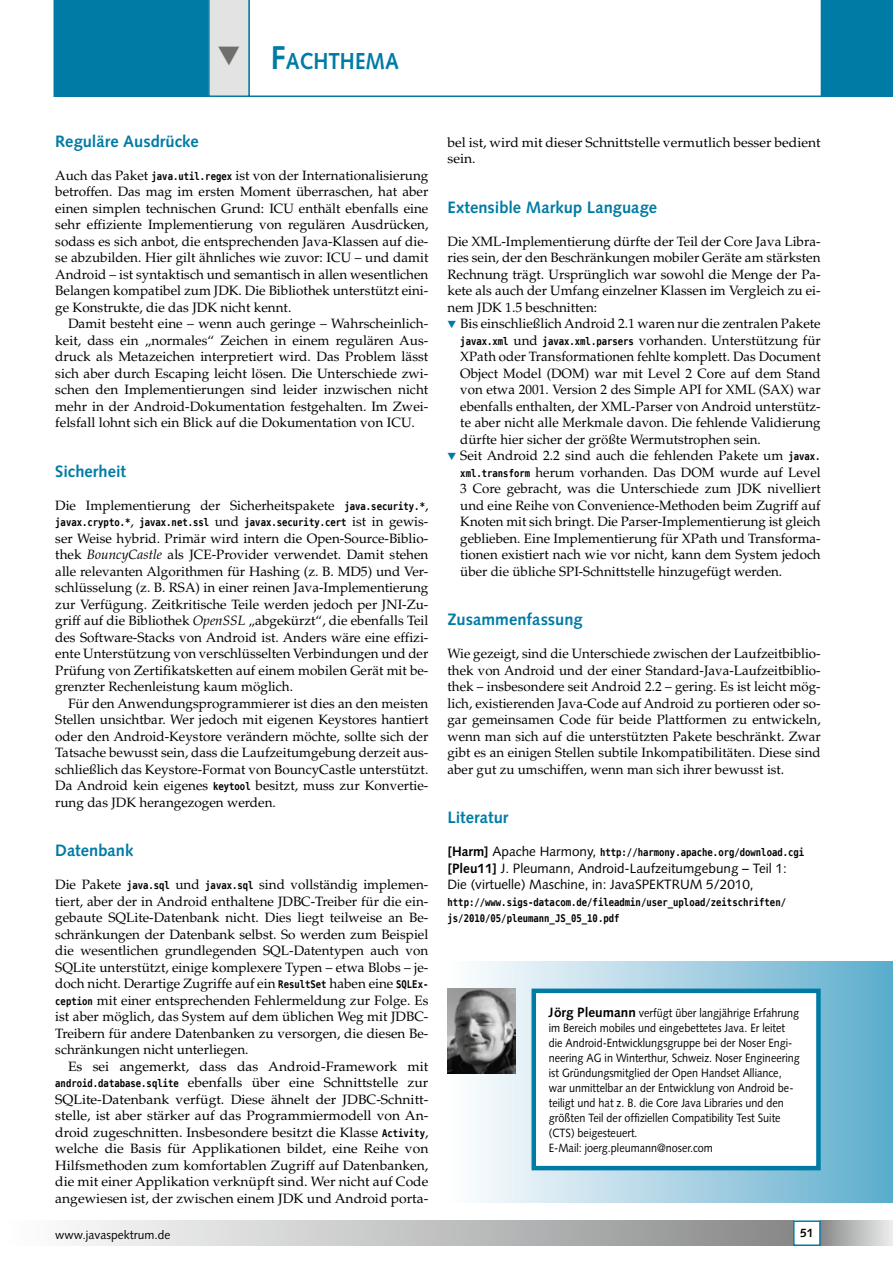
<style>
.page{position:relative;width:893px;height:1263px;background:#fff}
.page>*{position:absolute;margin:0;border:0;box-sizing:border-box;transform-origin:0 0}
.t1{font:700 23.1px "Syntax";color:#007ba5;scale:.9 1}
.t2{font:700 16.5px "Syntax";color:#007ba5}
.t3{font:13.5px/16.5px "Palatino";color:#000;text-align:justify}
.t4{font:13.5px/16.5px "Syntax";color:#000}
.t5{font:12px/15px "Syntax";color:#000;scale:.9 1}
.t6{font:12px "Syntax";color:#000}
.t7{font:700 12px "Syntax";color:#000}
.t8{font:700 10.5px/16.5px "Bitstream Vera Sans Mono";color:#000;scale:.85 1}
.s1{font-size:33px}
.s2{font-family:"Bitstream Vera Sans Mono";font-weight:700;font-size:10.5px}
.s3{font-family:"Palatino";font-weight:400;font-size:13.5px}
.s4{font-style:italic}
.s5{font-family:"European Pi Three";font-size:10.5px;color:#007ba5}
.s6{font-family:"Syntax";font-size:13.5px}
.s7{font-family:"Syntax";font-weight:400;font-size:13.5px}
.s8{font-weight:700}
.s9{font-weight:700;font-size:13.5px}
</style>
<div class="page">
<div style="left:0;top:1220px;width:793px;height:26px;background:linear-gradient(to right,#fff,#898a8a)"></div>
<div style="left:821px;top:1220px;width:72px;height:26px;background:linear-gradient(to right,#898a8a,#ededee)"></div>
<div style="left:793px;top:1220px;width:28px;height:26px;border:2px solid #007ba5"></div>
<svg style="left:250px;top:0;width:571px;height:97px"></svg>
<div style="left:821px;top:0;width:72px;height:97px;background:#007ba5"></div>
<div style="left:448px;top:961px;width:445px;height:241px;background:linear-gradient(to right,#fffdfe,#5faecd)"></div>
<div style="left:534px;top:991px;width:284px;height:177px;background:#fff"></div>
<div style="left:531px;top:988px;width:290px;height:182px;border:4px solid #007ba5"></div>
<img style="left:448px;top:988px;width:68px;height:85px">
<svg style="left:54px;top:0;width:196px;height:97px;background:#2d8fb1"></svg>
<h1 class="t1" style="left:271px;top:48px;width:144px"><span class="s1">F</span>ACHTHEMA</h1>
<p class="t2" style="left:55px;top:131px;width:145px">Reguläre Ausdrücke</p>
<p class="t3" style="left:55px;top:167px;width:375px">Auch das Paket <span class="s2">java.util.regex</span> ist von der Internationalisierung betroffen. Das mag im ersten Moment überraschen, hat aber einen simplen technischen Grund: ICU enthält ebenfalls eine sehr effiziente Implementierung von regulären Ausdrücken, sodass es sich anbot, die entsprechenden Java-Klassen auf die&shy;se abzubilden. Hier gilt ähnliches wie zuvor: ICU – und damit Android – ist syntaktisch und semantisch in allen wesentlichen Belangen kompatibel zum JDK. Die Bibliothek unterstützt eini&shy;ge Konstrukte, die das JDK nicht kennt.</p>
<p class="t3" style="left:55px;top:315px;width:375px;text-indent:13px">Damit besteht eine – wenn auch geringe – Wahrscheinlich&shy;keit, dass ein „normales“ Zeichen in einem regulären Aus&shy;druck als Metazeichen interpretiert wird. Das Problem lässt sich aber durch Escaping leicht lösen. Die Unterschiede zwi&shy;schen den Implementierungen sind leider inzwischen nicht mehr in der Android-Dokumentation festgehalten. Im Zwei&shy;felsfall lohnt sich ein Blick auf die Dokumentation von ICU.</p>
<p class="t2" style="left:55px;top:461px;width:72px">Sicherheit</p>
<p class="t3" style="left:55px;top:497px;width:375px">Die Implementierung der Sicherheitspakete <span class="s2">java.security.*</span>,</p>
<p class="t8" style="left:55px;top:514px;width:440px">javax.crypto.*<span class="s3">,</span> javax.net.ssl <span class="s3">und</span> javax.security.cert <span class="s3">ist in gewis-</span></p>
<p class="t3" style="left:55px;top:530px;width:375px">ser Weise hybrid. Primär wird intern die Open-Source-Biblio&shy;thek <span class="s4">BouncyCastle</span> als JCE-Provider verwendet. Damit stehen alle relevanten Algorithmen für Hashing (z. B. MD5) und Ver&shy;schlüsselung (z. B. RSA) in einer reinen Java-Implementierung zur Verfügung. Zeitkritische Teile werden jedoch per JNI-Zu&shy;griff auf die Bibliothek <span class="s4">OpenSSL</span> „abgekürzt“, die ebenfalls Teil des Software-Stacks von Android ist. Anders wäre eine effizi&shy;ente Unterstützung von verschlüsselten Verbindungen und der Prüfung von Zertifikatsketten auf einem mobilen Gerät mit be&shy;grenzter Rechenleistung kaum möglich.</p>
<p class="t3" style="left:55px;top:695px;width:375px;text-indent:13px">Für den Anwendungsprogrammierer ist dies an den meisten Stellen unsichtbar. Wer jedoch mit eigenen Keystores hantiert oder den Android-Keystore verändern möchte, sollte sich der Tatsache bewusst sein, dass die Laufzeitumgebung derzeit aus&shy;schließlich das Keystore-Format von BouncyCastle unterstützt.<br>Da Android kein eigenes <span class="s2">keytool</span> besitzt, muss zur Konvertie&shy;rung das JDK herangezogen werden.</p>
<p class="t2" style="left:55px;top:841px;width:80px">Datenbank</p>
<p class="t3" style="left:55px;top:876px;width:375px">Die Pakete <span class="s2">java.sql</span> und <span class="s2">javax.sql</span> sind vollständig implemen&shy;tiert, aber der in Android enthaltene JDBC-Treiber für die ein&shy;gebaute SQLite-Datenbank nicht. Dies liegt teilweise an Be&shy;schränkungen der Datenbank selbst. So werden zum Beispiel die wesentlichen grundlegenden SQL-Datentypen auch von SQLite unterstützt, einige komplexere Typen – etwa Blobs – je&shy;doch nicht. Derartige Zugriffe auf ein <span class="s2">ResultSet</span> haben eine <span class="s2">SQLEx&shy;ception</span> mit einer entsprechenden Fehlermeldung zur Folge. Es ist aber möglich, das System auf dem üblichen Weg mit JDBC-Treibern für andere Datenbanken zu versorgen, die diesen Be&shy;schränkungen nicht unterliegen.</p>
<p class="t3" style="left:55px;top:1058px;width:375px;text-indent:13px">Es sei angemerkt, dass das Android-Framework mit <span class="s2">android.database.sqlite</span> ebenfalls über eine Schnittstelle zur SQLite-Datenbank verfügt. Diese ähnelt der JDBC-Schnitt&shy;stelle, ist aber stärker auf das Programmiermodell von An&shy;droid zugeschnitten. Insbesondere besitzt die Klasse <span class="s2">Activity</span>, welche die Basis für Applikationen bildet, eine Reihe von Hilfsmethoden zum komfortablen Zugriff auf Datenbanken, die mit einer Applikation verknüpft sind. Wer nicht auf Code angewiesen ist, der zwischen einem JDK und Android porta-</p>
<p class="t3" style="left:448px;top:134px;width:375px">bel ist, wird mit dieser Schnittstelle vermutlich besser bedient sein.</p>
<p class="t2" style="left:448px;top:197px;width:211px">Extensible Markup Language</p>
<p class="t3" style="left:448px;top:233px;width:375px">Die XML-Implementierung dürfte der Teil der Core Java Libra-</p>
<p class="t3" style="left:448px;top:249px;width:375px">ries sein, der den Beschränkungen mobiler Geräte am stärksten</p>
<p class="t3" style="left:448px;top:266px;width:375px">Rechnung trägt. Ursprünglich war sowohl die Menge der Pa-</p>
<p class="t3" style="left:448px;top:282px;width:375px">kete als auch der Umfang einzelner Klassen im Vergleich zu ei-</p>
<p class="t3" style="left:448px;top:299px;width:151px">nem JDK 1.5 beschnitten:</p>
<p class="t3" style="left:448px;top:315px;width:375px"><span class="s5">H</span> Bis einschließlich Android 2.1 waren nur die zentralen Pakete</p>
<p class="t3" style="left:460px;top:332px;width:362px"><span class="s2">javax.xml</span> und <span class="s2">javax.xml.parsers</span> vorhanden. Unterstützung für</p>
<p class="t3" style="left:460px;top:348px;width:362px">XPath oder Transformationen fehlte komplett. Das Document</p>
<p class="t3" style="left:460px;top:365px;width:362px">Object Model (DOM) war mit Level 2 Core auf dem Stand</p>
<p class="t3" style="left:460px;top:381px;width:362px">von etwa 2001. Version 2 des Simple API for XML (SAX) war</p>
<p class="t3" style="left:460px;top:398px;width:362px">ebenfalls enthalten, der XML-Parser von Android unterstütz-</p>
<p class="t3" style="left:460px;top:414px;width:362px">te aber nicht alle Merkmale davon. Die fehlende Validierung</p>
<p class="t3" style="left:460px;top:431px;width:302px">dürfte hier sicher der größte Wermutstrophen sein.</p>
<p class="t3" style="left:448px;top:447px;width:375px"><span class="s5">H</span> Seit Android 2.2 sind auch die fehlenden Pakete um <span class="s2">javax.</span></p>
<p class="t3" style="left:460px;top:464px;width:362px"><span class="s2">xml.transform</span> herum vorhanden. Das DOM wurde auf Level</p>
<p class="t3" style="left:460px;top:480px;width:362px">3 Core gebracht, was die Unterschiede zum JDK nivelliert</p>
<p class="t3" style="left:460px;top:497px;width:362px">und eine Reihe von Convenience-Methoden beim Zugriff auf</p>
<p class="t3" style="left:460px;top:513px;width:362px">Knoten mit sich bringt. Die Parser-Implementierung ist gleich</p>
<p class="t3" style="left:460px;top:530px;width:362px">geblieben. Eine Implementierung für XPath und Transforma-</p>
<p class="t3" style="left:460px;top:546px;width:362px">tionen existiert nach wie vor nicht, kann dem System jedoch</p>
<p class="t3" style="left:460px;top:563px;width:323px">über die übliche SPI-Schnittstelle hinzugefügt werden.</p>
<p class="t2" style="left:448px;top:610px;width:137px">Zusammenfassung</p>
<p class="t3" style="left:448px;top:645px;width:375px">Wie gezeigt, sind die Unterschiede zwischen der Laufzeitbiblio&shy;thek von Android und der einer Standard-Java-Laufzeitbiblio&shy;thek – insbesondere seit Android 2.2 – gering. Es ist leicht mög&shy;lich, existierenden Java-Code auf Android zu portieren oder so&shy;gar gemeinsamen Code für beide Plattformen zu entwickeln, wenn man sich auf die unterstützten Pakete beschränkt. Zwar gibt es an einigen Stellen subtile Inkompatibilitäten. Diese sind aber gut zu umschiffen, wenn man sich ihrer bewusst ist.</p>
<p class="t2" style="left:448px;top:808px;width:62px">Literatur</p>
<p class="t8" style="left:448px;top:844px;width:421px"><span class="s6">[Harm]</span> <span class="s7">Apache Harmony,</span> http://harmony.apache.org/download.cgi</p>
<p class="t4" style="left:448px;top:860px;width:341px"><span class="s8">[Pleu11]</span> J. Pleumann, Android-Laufzeitumgebung – Teil 1:<br>Die (virtuelle) Maschine, in: JavaSPEKTRUM 5/2010,</p>
<p class="t8" style="left:448px;top:894px;width:400px">http://www.sigs-datacom.de/fileadmin/user_upload/zeitschriften/ js/2010/05/pleumann_JS_05_10.pdf</p>
<p class="t5" style="left:549px;top:1005px;width:280px"><span class="s9">Jörg Pleumann</span> verfügt über langjährige Erfahrung im Bereich mobiles und eingebettetes Java. Er leitet die Android-Entwicklungsgruppe bei der Noser Engi&shy;neering AG in Winterthur, Schweiz. Noser Engineering ist Gründungsmitglied der Open Handset Alliance, war unmittelbar an der Entwicklung von Android be&shy;teiligt und hat z. B. die Core Java Libraries und den größten Teil der offiziellen Compatibility Test Suite (CTS) beigesteuert.<br>E-Mail: joerg.pleumann@noser.com</p>
<p class="t6" style="left:55px;top:1227px;width:117px">www.javaspektrum.de</p>
<p class="t7" style="left:800px;top:1226px;width:15px">51</p>
</div>
